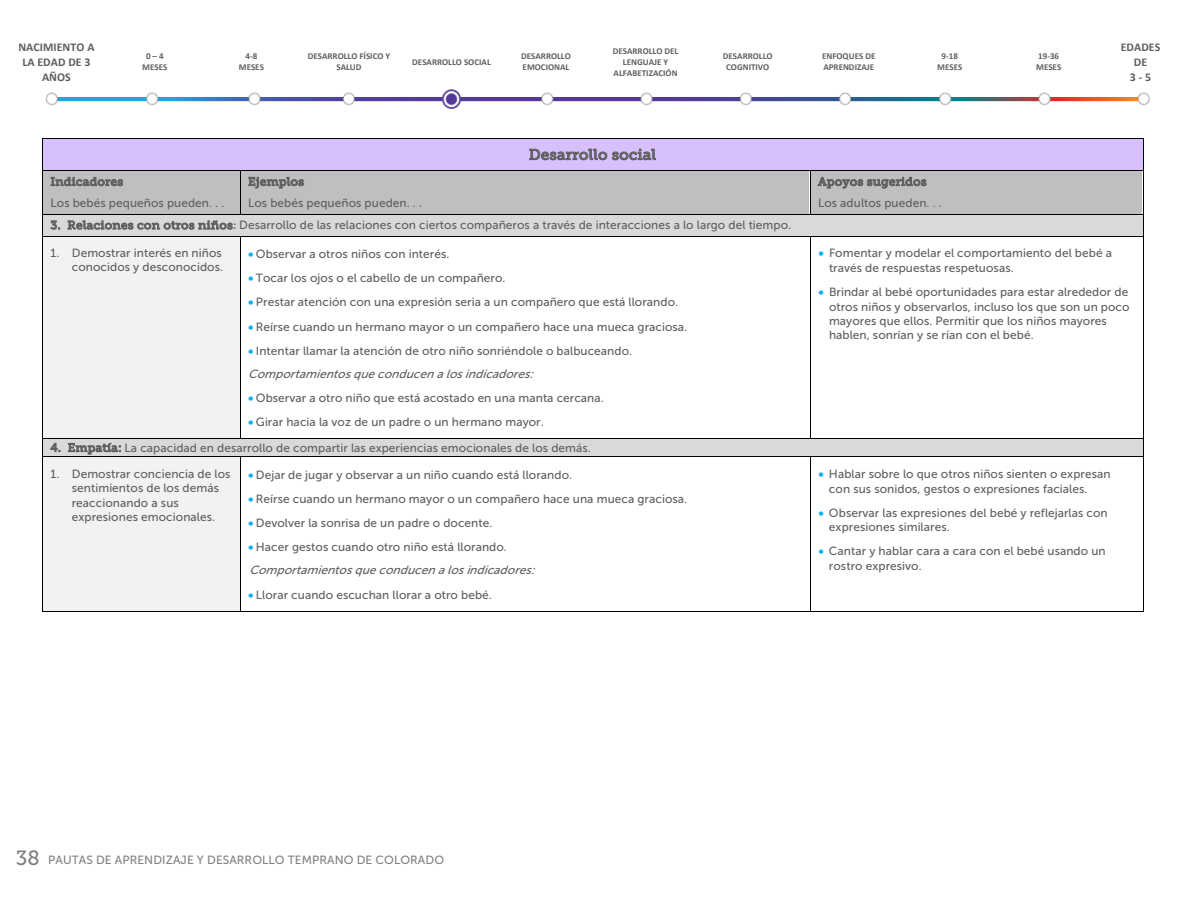
<style>
.page{position:relative;width:1188px;height:918px;background:#fff}
.page>*{position:absolute;margin:0;border:0;box-sizing:border-box;transform-origin:0 0}
.t1{font:20.55px "Museo Slab 500";color:#808080}
.t2{font:14.85px "Museo Slab 500";letter-spacing:.015em;color:#5f5f5f}
.t3{font:11.85px/14.4px "Museo Sans 500";letter-spacing:.005em;color:#5f5f5f}
.t4{font:italic 11.85px/23.1px "Museo Sans 500";color:#5f5f5f}
.t5{font:11.85px "Museo Sans 500";letter-spacing:.005em;color:#808080}
.t6{font:700 11.85px/14.7px "Calibri";letter-spacing:.005em;color:#5f5f5f;text-align:center}
.t7{font:11.7px "Museo Slab 500";letter-spacing:.025em;color:#5f5f5f}
.t8{font:700 9px/10.8px "Calibri";color:#5f5f5f;text-align:center}
.s1{font-family:"Museo Slab 500";font-size:11.7px}
.s2{font-family:"Calibri";font-weight:700}
.s3{color:#00b0f0}
.s4{font-style:italic}
.s5{font-style:normal}
.s6{font-family:"Museo Slab 500";font-size:20.85px}
</style>
<div class="page">
<img style="left:45px;top:89px;width:1105px;height:20px">
<div style="left:43px;top:139px;width:1099px;height:31px;background:#d8c0fc"></div>
<hr style="left:43px;top:139px;width:1100px;height:1px;background:#000">
<hr style="left:42px;top:139px;width:1px;height:31px;background:#000">
<hr style="left:1143px;top:139px;width:1px;height:31px;background:#000">
<div style="left:43px;top:171px;width:197px;height:22px;background:#bfbfbf"></div>
<div style="left:241px;top:171px;width:568px;height:22px;background:#bfbfbf"></div>
<div style="left:810px;top:171px;width:332px;height:22px;background:#bfbfbf"></div>
<hr style="left:43px;top:170px;width:197px;height:1px;background:#000">
<hr style="left:241px;top:170px;width:569px;height:1px;background:#000">
<hr style="left:810px;top:170px;width:333px;height:1px;background:#000">
<div style="left:43px;top:193px;width:197px;height:21px;background:#bfbfbf"></div>
<div style="left:241px;top:193px;width:568px;height:21px;background:#bfbfbf"></div>
<div style="left:810px;top:193px;width:332px;height:21px;background:#bfbfbf"></div>
<div style="left:43px;top:215px;width:1099px;height:21px;background:#d9d9d9"></div>
<hr style="left:43px;top:214px;width:197px;height:1px;background:#000">
<svg style="left:240px;top:170px;width:1px;height:45px"></svg>
<hr style="left:241px;top:214px;width:569px;height:1px;background:#000">
<svg style="left:810px;top:171px;width:1px;height:43px"></svg>
<hr style="left:810px;top:214px;width:333px;height:1px;background:#000">
<div style="left:43px;top:237px;width:197px;height:201px;background:#f2f2f2"></div>
<svg style="left:42px;top:170px;width:1px;height:67px"></svg>
<hr style="left:43px;top:236px;width:197px;height:1px;background:#000">
<hr style="left:241px;top:236px;width:569px;height:1px;background:#000">
<hr style="left:810px;top:236px;width:333px;height:1px;background:#000">
<svg style="left:1143px;top:170px;width:1px;height:67px"></svg>
<hr style="left:42px;top:237px;width:1px;height:201px;background:#000">
<hr style="left:240px;top:237px;width:1px;height:201px;background:#000">
<hr style="left:810px;top:237px;width:1px;height:201px;background:#000">
<hr style="left:1143px;top:237px;width:1px;height:201px;background:#000">
<div style="left:43px;top:439px;width:1099px;height:18px;background:#d9d9d9"></div>
<hr style="left:43px;top:438px;width:197px;height:1px;background:#000">
<hr style="left:241px;top:438px;width:569px;height:1px;background:#000">
<hr style="left:810px;top:438px;width:333px;height:1px;background:#000">
<div style="left:43px;top:458px;width:197px;height:153px;background:#f2f2f2"></div>
<svg style="left:42px;top:438px;width:1px;height:19px"></svg>
<hr style="left:43px;top:457px;width:197px;height:1px;background:#000">
<hr style="left:241px;top:457px;width:569px;height:1px;background:#000">
<hr style="left:810px;top:457px;width:333px;height:1px;background:#000">
<svg style="left:1143px;top:438px;width:1px;height:19px"></svg>
<hr style="left:42px;top:457px;width:1px;height:154px;background:#000">
<hr style="left:43px;top:611px;width:197px;height:1px;background:#000">
<hr style="left:240px;top:457px;width:1px;height:154px;background:#000">
<hr style="left:241px;top:611px;width:569px;height:1px;background:#000">
<hr style="left:810px;top:457px;width:1px;height:154px;background:#000">
<hr style="left:810px;top:611px;width:333px;height:1px;background:#000">
<hr style="left:1143px;top:457px;width:1px;height:154px;background:#000">
<p class="t6" style="left:18px;top:40px;width:78px">NACIMIENTO A<br>LA EDAD DE 3<br>AÑOS</p>
<p class="t8" style="left:142px;top:51px;width:27px">0 –4<br>MESES</p>
<p class="t8" style="left:239px;top:51px;width:27px">4-8<br>MESES</p>
<p class="t8" style="left:308px;top:51px;width:84px">DESARROLLO FÍSICO Y<br>SALUD</p>
<p class="t8" style="left:412px;top:56px;width:80px">DESARROLLO SOCIAL</p>
<p class="t8" style="left:521px;top:51px;width:51px;text-align:left">DESARROLLO<br>EMOCIONAL</p>
<p class="t8" style="left:613px;top:45px;width:67px">DESARROLLO DEL<br>LENGUAJE Y<br>ALFABETIZACIÓN</p>
<p class="t8" style="left:723px;top:51px;width:51px">DESARROLLO<br>COGNITIVO</p>
<p class="t8" style="left:822px;top:51px;width:55px;text-align:left">ENFOQUES DE<br>APRENDIZAJE</p>
<p class="t8" style="left:937px;top:51px;width:27px">9-18<br>MESES</p>
<p class="t8" style="left:1036px;top:51px;width:27px;text-align:left">19-36<br>MESES</p>
<p class="t6" style="left:1121px;top:40px;width:41px">EDADES<br>DE<br>3 -5</p>
<p class="t2" style="left:529px;top:146px;width:129px">Desarrollo social</p>
<p class="t7" style="left:51px;top:175px;width:74px">Indicadores</p>
<p class="t7" style="left:248px;top:175px;width:57px">Ejemplos</p>
<p class="t7" style="left:818px;top:175px;width:110px">Apoyos sugeridos</p>
<p class="t3" style="left:51px;top:196px;width:175px">Los bebés pequeños pueden. . .</p>
<p class="t3" style="left:248px;top:196px;width:175px">Los bebés pequeños pueden. . .</p>
<p class="t3" style="left:818px;top:196px;width:125px">Los adultos pueden. . .</p>
<p class="t3" style="left:51px;top:218px;width:742px"><span class="s1">3. Relaciones con otros niños</span><span class="s2">:</span> Desarrollo de las relaciones con ciertos compañeros a través de interacciones a lo largo del tiempo.</p>
<p class="t3" style="left:51px;top:245px;width:174px;text-align:right">1. Demostrar interés en niños conocidos y desconocidos.</p>
<p class="t3" style="left:248px;top:247px;width:203px"><span class="s3">•</span> Observar a otros niños con interés.</p>
<p class="t3" style="left:248px;top:271px;width:259px"><span class="s3">•</span> Tocar los ojos o el cabello de un compañero.</p>
<p class="t3" style="left:248px;top:295px;width:431px"><span class="s3">•</span> Prestar atención con una expresión seria a un compañero que está llorando.</p>
<p class="t3" style="left:248px;top:319px;width:441px"><span class="s3">•</span> Reírse cuando un hermano mayor o un compañero hace una mueca graciosa.</p>
<p class="t3" style="left:248px;top:339px;width:386px;line-height:23.1px"><span class="s3">•</span> Intentar llamar la atención de otro niño sonriéndole o balbuceando.<br><span class="s4">Comportamientosqueconducenalosindicadores:</span></p>
<p class="t3" style="left:248px;top:391px;width:357px"><span class="s3">•</span> Observar a otro niño que está acostado en una manta cercana.</p>
<p class="t3" style="left:248px;top:415px;width:297px"><span class="s3">•</span> Girar hacia la voz de un padre o un hermano mayor.</p>
<p class="t3" style="left:829px;top:246px;width:285px;text-indent:-11px"><span class="s3">•</span> Fomentar y modelar el comportamiento del bebé a través de respuestas respetuosas.</p>
<p class="t3" style="left:829px;top:285px;width:302px;text-indent:-11px"><span class="s3">•</span> Brindar al bebé oportunidades para estar alrededor de otros niños y observarlos, incluso los que son un poco mayores que ellos. Permitir que los niños mayores hablen, sonrían y se rían con el bebé.</p>
<p class="t3" style="left:51px;top:441px;width:542px"><span class="s1">4. Empatía:</span> La capacidad en desarrollo de compartir las experiencias emocionales de los demás.</p>
<p class="t3" style="left:72px;top:467px;width:160px;text-indent:-21px">1. Demostrar conciencia de los sentimientos de los demás reaccionando a sus expresiones emocionales.</p>
<p class="t3" style="left:248px;top:468px;width:326px"><span class="s3">•</span> Dejar de jugar y observar a un niño cuando está llorando.</p>
<p class="t3" style="left:248px;top:492px;width:441px"><span class="s3">•</span> Reírse cuando un hermano mayor o un compañero hace una mueca graciosa.</p>
<p class="t3" style="left:248px;top:516px;width:246px"><span class="s3">•</span> Devolver la sonrisa de un padre o docente.</p>
<p class="t4" style="left:248px;top:536px;width:292px"><span class="s3">•</span> <span class="s5">Hacer gestos cuando otro niño está llorando.<br></span>Comportamientosqueconducenalosindicadores:</p>
<p class="t3" style="left:248px;top:587px;width:245px"><span class="s3">•</span> Llorar cuando escuchan llorar a otro bebé.</p>
<p class="t5" style="left:13px;top:853px;width:432px"><span class="s6">3</span> PAUTAS DE APRENDIZAJE Y DESARROLLO TEMPRANO DE COLORADO</p>
<h1 class="t1" style="left:16px;top:846px;width:26px">38</h1>
<p class="t3" style="left:829px;top:467px;width:283px;text-indent:-11px"><span class="s3">•</span> Hablar sobre lo que otros niños sienten o expresan con sus sonidos, gestos o expresiones faciales.</p>
<p class="t3" style="left:829px;top:506px;width:280px;text-indent:-11px"><span class="s3">•</span> Observar las expresiones del bebé y reflejarlas con expresiones similares.</p>
<p class="t3" style="left:829px;top:544px;width:278px;text-indent:-11px"><span class="s3">•</span> Cantar y hablar cara a cara con el bebé usando un rostro expresivo.</p>
</div>
